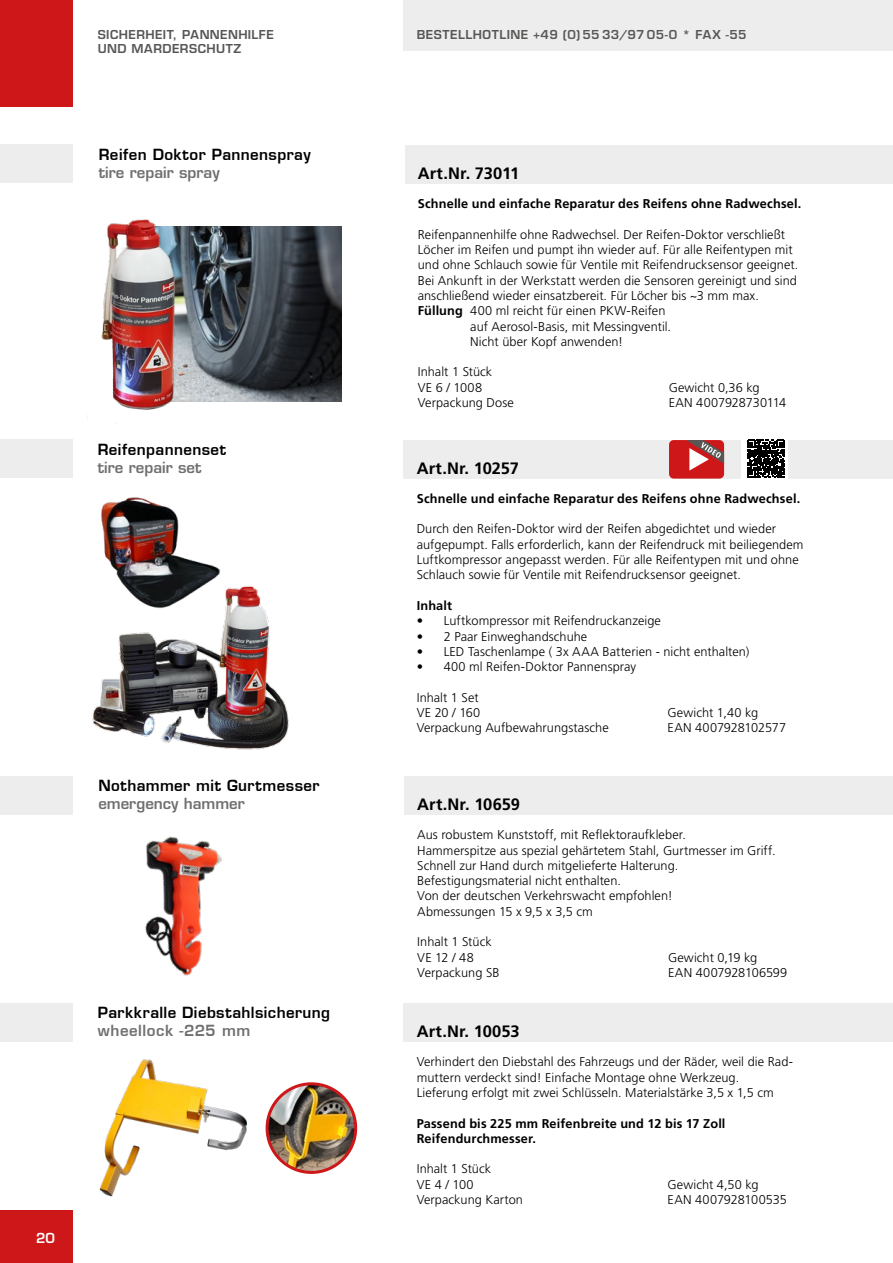
<style>
.page{position:relative;width:893px;height:1263px;background:#fff}
.page>*{position:absolute;margin:0;border:0;box-sizing:border-box;transform-origin:0 0}
.t1{font:700 16.5px "Frutiger LT Std";letter-spacing:.005em;color:#000}
.t2{font:600 15px "Eurostile LT";letter-spacing:.03em;color:#000}
.t3{font:600 15px "Eurostile LT Std";color:#706f6f}
.t4{font:600 15px "Eurostile LT";letter-spacing:.035em;color:#706f6f}
.t5{font:600 13.5px "Eurostile LT Std";color:#fff}
.t6{font:300 12.75px/15.3px "Frutiger LT Std";letter-spacing:.005em;color:#000}
.t7{font:700 12.75px/15.3px "Frutiger LT Std";letter-spacing:.01em;color:#000}
.t8{font:600 12px/14.4px "Eurostile LT Std";letter-spacing:.035em;color:#575756}
.s1{font-weight:700}
</style>
<div class="page">
<div style="left:0;top:0;width:72px;height:106px;background:#cd1719"></div>
<div style="left:0;top:1210px;width:72px;height:53px;background:#cd1719"></div>
<div style="left:404px;top:0;width:489px;height:51px;background:#ededed"></div>
<div style="left:405px;top:145px;width:488px;height:39px;background:#ededed"></div>
<div style="left:147px;top:223px;width:198px;height:182px;background:#fff;opacity:.95"></div>
<img style="left:221px;top:226px;width:120px;height:176px">
<img style="left:87px;top:219px;width:134px;height:205px">
<div style="left:0;top:144px;width:72px;height:39px;background:#ededed"></div>
<img style="left:145px;top:836px;width:77px;height:140px">
<div style="left:0;top:776px;width:73px;height:39px;background:#ededed"></div>
<div style="left:404px;top:776px;width:489px;height:39px;background:#ededed"></div>
<img style="left:101px;top:497px;width:120px;height:82px">
<img style="left:92px;top:579px;width:197px;height:171px">
<div style="left:404px;top:440px;width:489px;height:38px;background:#ededed"></div>
<div style="left:0;top:440px;width:72px;height:38px;background:#ededed"></div>
<div style="left:669px;top:440px;width:55px;height:39px;background:#cd1719;border-radius:5px"></div>
<svg style="left:687px;top:440px;width:37px;height:31px"></svg>
<div style="left:742px;top:435px;width:46px;height:47px;background:#fff"></div>
<svg style="left:747px;top:440px;width:38px;height:37px"></svg>
<img style="left:99px;top:1059px;width:149px;height:138px">
<div style="left:0;top:1003px;width:72px;height:39px;background:#ededed"></div>
<div style="left:404px;top:1003px;width:489px;height:39px;background:#ededed"></div>
<img style="left:267px;top:1084px;width:89px;height:88px;border-radius:44px">
<div style="left:266px;top:1082px;width:91px;height:92px;border:3px solid #cd1719;border-radius:50%"></div>
<p class="t5" style="left:36px;top:1230px;width:21px">20</p>
<p class="t8" style="left:98px;top:27px;width:178px">SICHERHEIT, PANNENHILFE<br>UND MARDERSCHUTZ</p>
<p class="t8" style="left:417px;top:27px;width:331px">BESTELLHOTLINE +49 (0) 55 33/97 05-0 * FAX -55</p>
<p class="t2" style="left:99px;top:145px;width:213px">Reifen Doktor Pannenspray</p>
<p class="t3" style="left:99px;top:163px;width:122px">tire repair spray</p>
<p class="t1" style="left:418px;top:164px;width:103px">Art.Nr. 73011</p>
<p class="t7" style="left:418px;top:196px;width:385px">Schnelle und einfache Reparatur des Reifens ohne Radwechsel.</p>
<p class="t6" style="left:418px;top:227px;width:369px">Reifenpannenhilfe ohne Radwechsel. Der Reifen-Doktor verschließt</p>
<p class="t6" style="left:418px;top:242px;width:376px">Löcher im Reifen und pumpt ihn wieder auf. Für alle Reifentypen mit</p>
<p class="t6" style="left:418px;top:257px;width:382px">und ohne Schlauch sowie für Ventile mit Reifendrucksensor geeignet.</p>
<p class="t6" style="left:418px;top:273px;width:381px">Bei Ankunft in der Werkstatt werden die Sensoren gereinigt und sind</p>
<p class="t6" style="left:418px;top:288px;width:343px">anschließend wieder einsatzbereit. Für Löcher bis ~3 mm max.</p>
<p class="t6" style="left:418px;top:303px;width:249px"><span class="s1">Füllung</span> 400 ml reicht für einen PKW-Reifen</p>
<p class="t6" style="left:470px;top:319px;width:202px">auf Aerosol-Basis, mit Messingventil.</p>
<p class="t6" style="left:470px;top:334px;width:154px">Nicht über Kopf anwenden!</p>
<p class="t6" style="left:418px;top:365px;width:76px">Inhalt 1 Stück<br>VE 6 / 1008</p>
<p class="t6" style="left:669px;top:380px;width:92px">Gewicht 0,36 kg</p>
<p class="t6" style="left:418px;top:395px;width:98px">Verpackung Dose</p>
<p class="t6" style="left:669px;top:395px;width:119px">EAN 4007928730114</p>
<p class="t2" style="left:98px;top:440px;width:130px">Reifenpannenset</p>
<p class="t3" style="left:98px;top:458px;width:105px">tire repair set</p>
<p class="t1" style="left:417px;top:459px;width:104px">Art.Nr. 10257</p>
<p class="t7" style="left:417px;top:491px;width:385px">Schnelle und einfache Reparatur des Reifens ohne Radwechsel.</p>
<p class="t6" style="left:417px;top:522px;width:388px">Durch den Reifen-Doktor wird der Reifen abgedichtet und wieder aufgepumpt. Falls erforderlich, kann der Reifendruck mit beiliegendem Luftkompressor angepasst werden. Für alle Reifentypen mit und ohne Schlauch sowie für Ventile mit Reifendrucksensor geeignet.</p>
<p class="t7" style="left:417px;top:598px;width:37px">Inhalt</p>
<p class="t6" style="left:417px;top:613px;width:246px">• Luftkompressor mit Reifendruckanzeige</p>
<p class="t6" style="left:417px;top:629px;width:172px">• 2 Paar Einweghandschuhe</p>
<p class="t6" style="left:417px;top:644px;width:334px">• LED Taschenlampe ( 3x AAA Batterien - nicht enthalten)</p>
<p class="t6" style="left:417px;top:659px;width:221px">• 400 ml Reifen-Doktor Pannenspray</p>
<p class="t6" style="left:417px;top:690px;width:65px">Inhalt 1 Set<br>VE 20 / 160</p>
<p class="t6" style="left:668px;top:705px;width:92px">Gewicht 1,40 kg</p>
<p class="t6" style="left:417px;top:720px;width:194px">Verpackung Aufbewahrungstasche</p>
<p class="t6" style="left:668px;top:720px;width:120px">EAN 4007928102577</p>
<p class="t2" style="left:98px;top:776px;width:223px">Nothammer mit Gurtmesser</p>
<p class="t3" style="left:98px;top:794px;width:148px">emergency hammer</p>
<p class="t1" style="left:417px;top:795px;width:104px">Art.Nr. 10659</p>
<p class="t6" style="left:417px;top:827px;width:360px">Aus robustem Kunststoff, mit Reflektoraufkleber.<br>Hammerspitze aus spezial gehärtetem Stahl, Gurtmesser im Griff.<br>Schnell zur Hand durch mitgelieferte Halterung.<br>Befestigungsmaterial nicht enthalten.<br>Von der deutschen Verkehrswacht empfohlen!<br>Abmessungen 15 x 9,5 x 3,5 cm</p>
<p class="t6" style="left:417px;top:934px;width:76px">Inhalt 1 Stück<br>VE 12 / 48</p>
<p class="t6" style="left:668px;top:950px;width:91px">Gewicht 0,19 kg</p>
<p class="t6" style="left:417px;top:965px;width:84px">Verpackung SB</p>
<p class="t6" style="left:668px;top:965px;width:121px">EAN 4007928106599</p>
<p class="t2" style="left:98px;top:1003px;width:234px">Parkkralle Diebstahlsicherung</p>
<p class="t4" style="left:98px;top:1021px;width:154px">wheellock -225 mm</p>
<p class="t1" style="left:417px;top:1021px;width:105px">Art.Nr. 10053</p>
<p class="t6" style="left:417px;top:1054px;width:378px">Verhindert den Diebstahl des Fahrzeugs und der Räder, weil die Rad&shy;muttern verdeckt sind! Einfache Montage ohne Werkzeug.<br>Lieferung erfolgt mit zwei Schlüsseln. Materialstärke 3,5 x 1,5 cm</p>
<p class="t7" style="left:417px;top:1115px;width:310px">Passend bis 225 mm Reifenbreite und 12 bis 17 Zoll<br>Reifendurchmesser.</p>
<p class="t6" style="left:417px;top:1161px;width:76px">Inhalt 1 Stück<br>VE 4 / 100</p>
<p class="t6" style="left:668px;top:1177px;width:92px">Gewicht 4,50 kg</p>
<p class="t6" style="left:417px;top:1192px;width:108px">Verpackung Karton</p>
<p class="t6" style="left:668px;top:1192px;width:121px">EAN 4007928100535</p>
</div>
